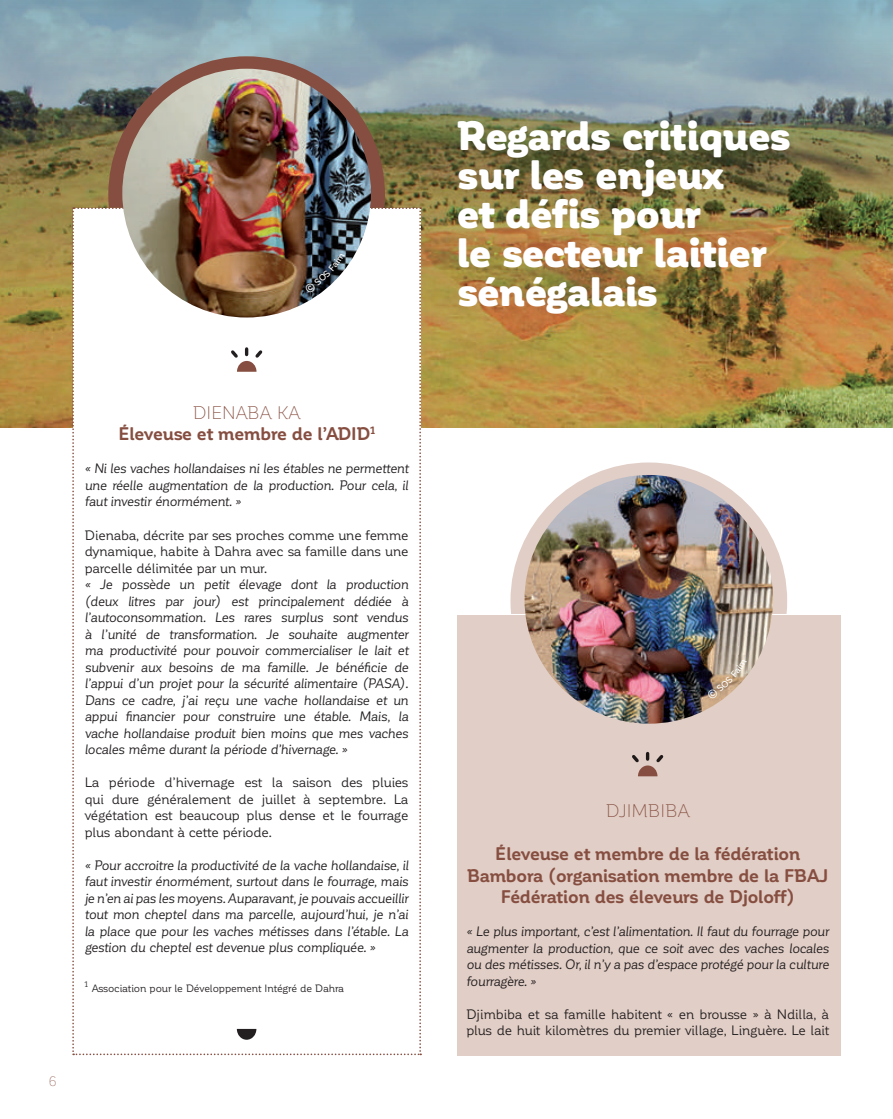
<style>
.page{position:relative;width:893px;height:1119px;background:#fff}
.page>*{position:absolute;margin:0;border:0;box-sizing:border-box;transform-origin:0 0}
.t1{font:900 40.5px/39px "Corporative Soft";letter-spacing:-.01em;color:#fff}
.t2{font:700 18px/21.6px "Corporative Soft";letter-spacing:-.01em;color:#864e40;text-align:center}
.t3{font:300 18px "Corporative Soft";letter-spacing:.01em;color:#864e40}
.t4{font:italic 13.5px/16.5px "Corporative Soft";letter-spacing:-.025em;color:#231f20;text-align:justify}
.t5{font:13.5px/16.5px "Corporative Soft";letter-spacing:-.02em;color:#231f20;text-align:justify}
.t6{font:100 13.5px "Corporative Soft";color:#864e40}
.t7{font:10.5px "Corporative Soft";letter-spacing:-.02em;color:#231f20}
.s1{font-weight:300}
</style>
<div class="page">
<img style="left:0;top:0;width:893px;height:427px">
<div style="left:457px;top:614px;width:383px;height:440px;background:#e1cec6"></div>
<svg style="left:108px;top:56px;width:277px;height:151px"></svg>
<img style="left:122px;top:69px;width:249px;height:248px;border-radius:124px">
<svg style="left:510px;top:462px;width:277px;height:152px"></svg>
<img style="left:524px;top:475px;width:249px;height:248px;border-radius:124px">
<svg style="left:632px;top:753px;width:32px;height:23px"></svg>
<svg style="left:72px;top:207px;width:349px;height:847px"></svg>
<svg style="left:707px;top:659px;width:40px;height:40px"></svg>
<h2 class="t2" style="left:118px;top:402px;width:258px"><span class="s1">DIENABA KA<br></span>Éleveuse et membre de l’ADID<sup>1</sup></h2>
<p class="t4" style="left:85px;top:460px;width:325px">« Ni les vaches hollandaises ni les étables ne permettent une réelle augmentation de la production. Pour cela, il faut investir énormément. »</p>
<p class="t5" style="left:85px;top:526px;width:325px">Dienaba, décrite par ses proches comme une femme dynamique, habite à Dahra avec sa famille dans une parcelle délimitée par un mur.</p>
<p class="t4" style="left:85px;top:576px;width:325px">« Je possède un petit élevage dont la production (deux litres par jour) est principalement dédiée à l’autoconsommation. Les rares surplus sont vendus à l’unité de transformation. Je souhaite augmenter ma productivité pour pouvoir commercialiser le lait et subvenir aux besoins de ma famille. Je bénéficie de l’appui d’un projet pour la sécurité alimentaire (PASA).<br>Dans ce cadre, j’ai reçu une vache hollandaise et un appui financier pour construire une étable. Mais, la vache hollandaise produit bien moins que mes vaches locales même durant la période d’hivernage. »</p>
<p class="t5" style="left:85px;top:774px;width:325px">La période d’hivernage est la saison des pluies qui dure généralement de juillet à septembre. La végétation est beaucoup plus dense et le fourrage plus abondant à cette période.</p>
<p class="t4" style="left:85px;top:856px;width:325px">« Pour accroitre la productivité de la vache hollandaise, il faut investir énormément, surtout dans le fourrage, mais je n’en ai pas les moyens. Auparavant, je pouvais accueillir tout mon cheptel dans ma parcelle, aujourd’hui, je n’ai la place que pour les vaches métisses dans l’étable. La gestion du cheptel est devenue plus compliquée. »</p>
<p class="t7" style="left:85px;top:982px;width:261px"><sup>1</sup> Association pour le Développement Intégré de Dahra</p>
<p class="t6" style="left:49px;top:1074px;width:9px">6</p>
<h1 class="t1" style="left:457px;top:117px;width:336px">Regards critiques sur les enjeux<br>et défis pour<br>le secteur laitier sénégalais</h1>
<h2 class="t3" style="left:606px;top:800px;width:85px">DJIMBIBA</h2>
<h2 class="t2" style="left:467px;top:843px;width:363px">Éleveuse et membre de la fédération<br>Bambora (organisation membre de la FBAJ<br>Fédération des éleveurs de Djoloff)</h2>
<p class="t4" style="left:466px;top:923px;width:364px">« Le plus important, c’est l’alimentation. Il faut du fourrage pour augmenter la production, que ce soit avec des vaches locales ou des métisses. Or, il n’y a pas d’espace protégé pour la culture fourragère. »</p>
<p class="t5" style="left:466px;top:1005px;width:364px">Djimbiba et sa famille habitent « en brousse » à Ndilla, à plus de huit kilomètres du premier village, Linguère. Le lait</p>
</div>
